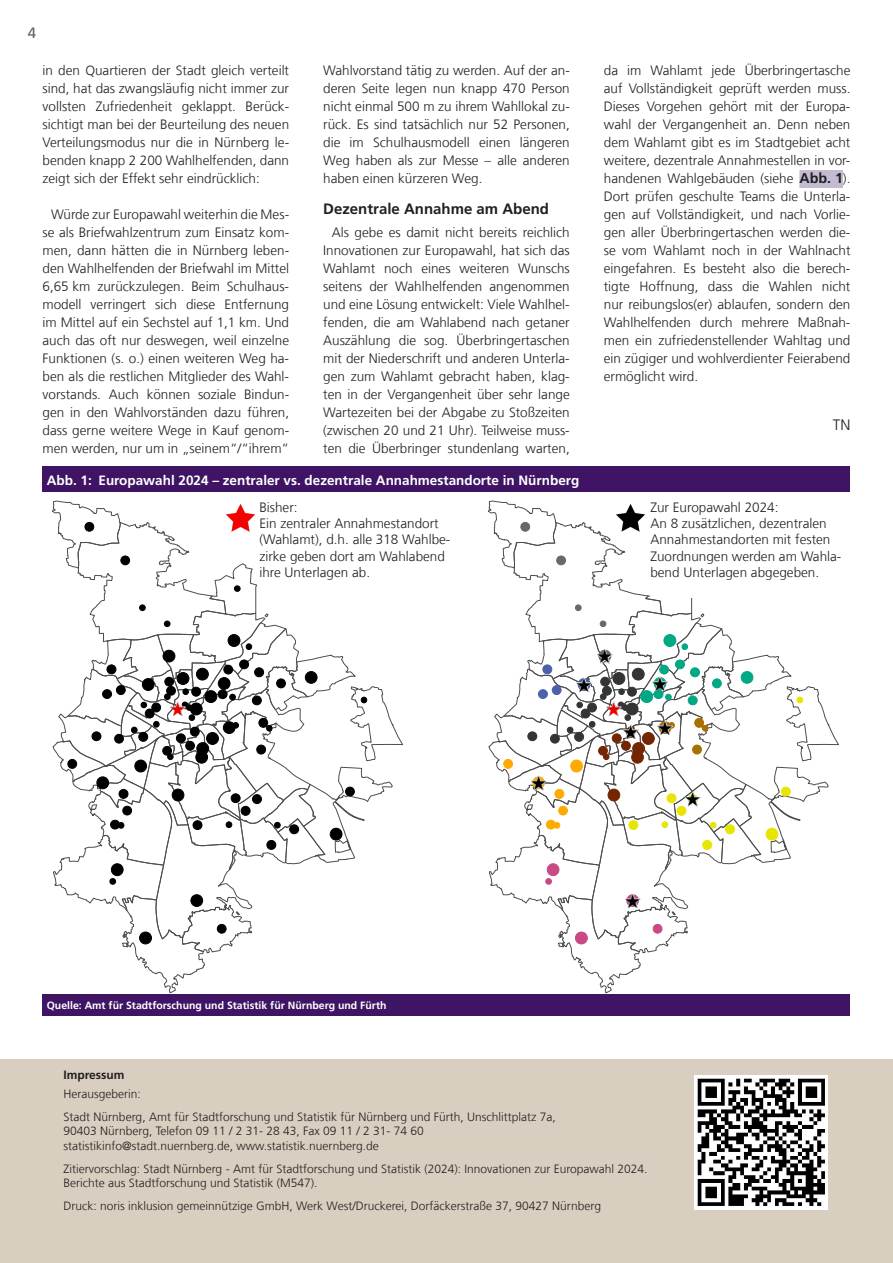
<style>
.page{position:relative;width:893px;height:1263px;background:#fff}
.page>*{position:absolute;margin:0;border:0;box-sizing:border-box;transform-origin:0 0}
.t1{font:20.85px/44.1px "ESRI Business";color:#000}
.t2{font:20.85px "ESRI Business";color:#e60000}
.t3{font:700 15px "Frutiger LT Com";color:#231f20}
.t4{font:300 15px "Frutiger LT Com";color:#231f20}
.t5{font:15px "Frutiger LT Com";color:#636366}
.t6{font:300 13.5px/18px "Frutiger LT Com";color:#231f20;text-align:justify}
.t7{font:700 13.5px "Frutiger LT Com";color:#fff}
.t8{font:300 12px/14.4px "Frutiger LT Com";color:#231f20}
.t9{font:700 12px "Frutiger LT Com";color:#231f20}
.t10{font:700 10.5px "Frutiger LT Com";color:#fff}
.s1{font-weight:700;font-size:14.25px}
</style>
<div class="page">
<div style="left:0;top:1059px;width:893px;height:204px;background:#d9cfc1"></div>
<img style="left:694px;top:1076px;width:133px;height:134px">
<div style="left:799px;top:170px;width:44px;height:18px;background:#c4bbd3"></div>
<div style="left:43px;top:467px;width:807px;height:25px;background:#3f1464"></div>
<div style="left:43px;top:995px;width:807px;height:21px;background:#3f1464"></div>
<svg style="left:52px;top:501px;width:351px;height:492px"></svg>
<svg style="left:488px;top:501px;width:351px;height:492px"></svg>
<img style="left:219px;top:501px;width:43px;height:38px">
<div style="left:650px;top:502px;width:198px;height:96px;background:#fff"></div>
<img style="left:609px;top:501px;width:43px;height:38px">
<p class="t5" style="left:28px;top:23px;width:10px">4</p>
<p class="t6" style="left:43px;top:62px;width:248px">in den Quartieren der Stadt gleich verteilt sind, hat das zwangsläufig nicht immer zur vollsten Zufriedenheit geklappt. Berück&shy;sichtigt man bei der Beurteilung des neuen Verteilungsmodus nur die in Nürnberg le&shy;benden knapp 2 200 Wahlhelfenden, dann zeigt sich der Effekt sehr eindrücklich:</p>
<p class="t6" style="left:43px;top:206px;width:248px;text-indent:9px">Würde zur Europawahl weiterhin die Mes&shy;se als Briefwahlzentrum zum Einsatz kom&shy;men, dann hätten die in Nürnberg leben&shy;den Wahlhelfenden der Briefwahl im Mittel 6,65 km zurückzulegen. Beim Schulhaus&shy;modell verringert sich diese Entfernung im Mittel auf ein Sechstel auf 1,1 km. Und auch das oft nur deswegen, weil einzelne Funktionen (s. o.) einen weiteren Weg ha&shy;ben als die restlichen Mitglieder des Wahl&shy;vorstands. Auch können soziale Bindun&shy;gen in den Wahlvorständen dazu führen, dass gerne weitere Wege in Kauf genom&shy;men werden, nur um in „seinem“/“ihrem“</p>
<p class="t6" style="left:323px;top:62px;width:248px">Wahlvorstand tätig zu werden. Auf der an&shy;deren Seite legen nun knapp 470 Person nicht einmal 500 m zu ihrem Wahllokal zu&shy;rück. Es sind tatsächlich nur 52 Personen, die im Schulhausmodell einen längeren Weg haben als zur Messe – alle anderen haben einen kürzeren Weg.</p>
<p class="t3" style="left:323px;top:200px;width:227px">Dezentrale Annahme am Abend</p>
<p class="t6" style="left:323px;top:224px;width:248px;text-indent:9px">Als gebe es damit nicht bereits reichlich Innovationen zur Europawahl, hat sich das Wahlamt noch eines weiteren Wunschs seitens der Wahlhelfenden angenommen und eine Lösung entwickelt: Viele Wahlhel&shy;fenden, die am Wahlabend nach getaner Auszählung die sog. Überbringertaschen mit der Niederschrift und anderen Unterla&shy;gen zum Wahlamt gebracht haben, klag&shy;ten in der Vergangenheit über sehr lange Wartezeiten bei der Abgabe zu Stoßzeiten (zwischen 20 und 21 Uhr). Teilweise muss&shy;ten die Überbringer stundenlang warten,</p>
<p class="t7" style="left:47px;top:472px;width:534px">Abb. 1: Europawahl 2024 – zentraler vs. dezentrale Annahmestandorte in Nürnberg</p>
<p class="t6" style="left:604px;top:62px;width:248px">da im Wahlamt jede Überbringertasche auf Vollständigkeit geprüft werden muss.<br>Dieses Vorgehen gehört mit der Europa&shy;wahl der Vergangenheit an. Denn neben dem Wahlamt gibt es im Stadtgebiet acht weitere, dezentrale Annahmestellen in vor&shy;handenen Wahlgebäuden (siehe <span class="s1">Abb. 1</span>).<br>Dort prüfen geschulte Teams die Unterla&shy;gen auf Vollständigkeit, und nach Vorlie&shy;gen aller Überbringertaschen werden die&shy;se vom Wahlamt noch in der Wahlnacht eingefahren. Es besteht also die berech&shy;tigte Hoffnung, dass die Wahlen nicht nur reibungslos(er) ablaufen, sondern den Wahlhelfenden durch mehrere Maßnah&shy;men ein zufriedenstellender Wahltag und ein zügiger und wohlverdienter Feierabend ermöglicht wird.</p>
<p class="t4" style="left:833px;top:416px;width:19px">TN</p>
<p class="t6" style="left:259px;top:499px;width:193px;line-height:16.2px;text-align:left">Bisher:<br>Ein zentraler Annahmestandort (Wahlamt), d.h. alle 318 Wahlbe&shy;zirke geben dort am Wahlabend ihre Unterlagen ab.</p>
<p class="t6" style="left:650px;top:499px;width:193px;line-height:16.2px;text-align:left">Zur Europawahl 2024:<br>An 8 zusätzlichen, dezentralen<br>Annahmestandorten mit festen<br>Zuordnungen werden am Wahla&shy;bend Unterlagen abgegeben.</p>
<h1 class="t2" style="left:171px;top:698px;width:16px">)</h1>
<h1 class="t1" style="left:531px;top:761px;width:16px">)</h1>
<h1 class="t1" style="left:598px;top:634px;width:16px">)</h1>
<h1 class="t1" style="left:577px;top:663px;width:16px">)</h1>
<h1 class="t2" style="left:606px;top:698px;width:16px">)</h1>
<h1 class="t1" style="left:623px;top:710px;width:16px">)</h1>
<h1 class="t1" style="left:653px;top:662px;width:21px">) )</h1>
<h1 class="t1" style="left:686px;top:777px;width:16px">)</h1>
<h1 class="t1" style="left:625px;top:879px;width:16px">)</h1>
<p class="t10" style="left:47px;top:999px;width:341px">Quelle: Amt für Stadtforschung und Statistik für Nürnberg und Fürth</p>
<p class="t9" style="left:63px;top:1068px;width:63px">Impressum</p>
<p class="t8" style="left:63px;top:1082px;width:494px;line-height:23px">Herausgeberin:<br>Stadt Nürnberg, Amt für Stadtforschung und Statistik für Nürnberg und Fürth, Unschlittplatz 7a,</p>
<p class="t8" style="left:63px;top:1124px;width:362px">90403 Nürnberg, Telefon 09 11 / 2 31- 28 43, Fax 09 11 / 2 31- 74 60 statistikinfo@stadt.nuernberg.de, www.statistik.nuernberg.de</p>
<p class="t8" style="left:63px;top:1161px;width:586px">Zitiervorschlag: Stadt Nürnberg - Amt für Stadtforschung und Statistik (2024): Innovationen zur Europawahl 2024.<br>Berichte aus Stadtforschung und Statistik (M547).</p>
<p class="t8" style="left:63px;top:1199px;width:539px">Druck: noris inklusion gemeinnützige GmbH, Werk West/Druckerei, Dorfäckerstraße 37, 90427 Nürnberg</p>
</div>
